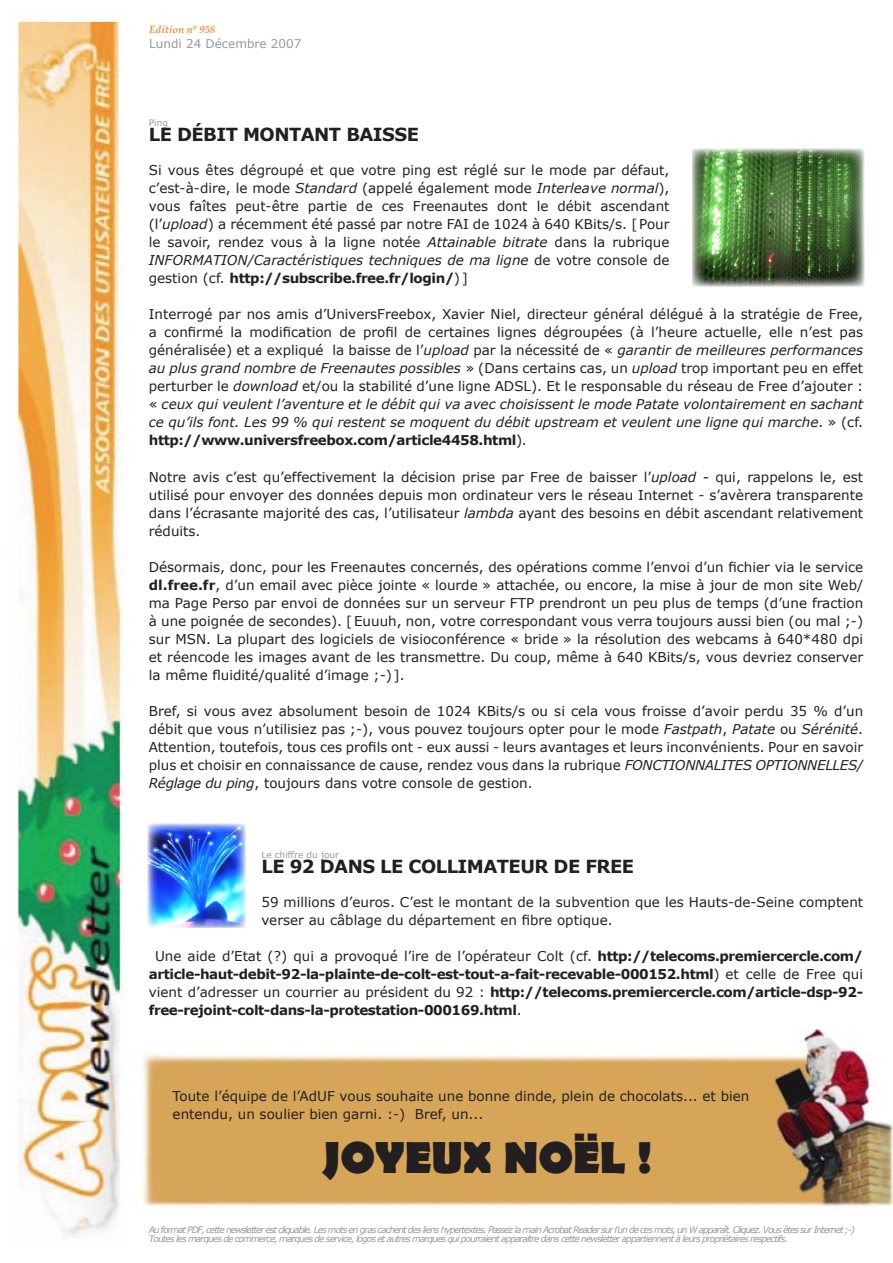
<style>
.page{position:relative;width:893px;height:1263px;background:#fff}
.page>*{position:absolute;margin:0;border:0;box-sizing:border-box;transform-origin:0 0}
.t1{font:700 45px "Berlin Sans FB";color:#231f20}
.t2{font:700 18px "Verdana";letter-spacing:-.03em;color:#231f20}
.t3{font:13.5px/18px "Verdana";color:#231f20;text-align:justify}
.t4{font:700 13.5px/18px "Verdana";letter-spacing:-.03em;color:#231f20;text-align:justify}
.t5{font:12px "Verdana";color:#97999b}
.t6{font:italic 700 10.5px "Palatino Linotype";color:#f88b33}
.t7{font:italic 9px "Verdana";letter-spacing:-.1em;color:#97999b}
.t8{font:9px "Verdana";color:#97999b}
.s1{font-style:italic}
.s2{font-weight:700}
.s3{font-weight:400}
</style>
<div class="page">
<img style="left:17px;top:20px;width:106px;height:1216px">
<img style="left:142px;top:1029px;width:751px;height:178px">
<img style="left:148px;top:824px;width:98px;height:104px">
<img style="left:692px;top:149px;width:172px;height:138px">
<p class="t6" style="left:149px;top:22px;width:68px">Edition n° 958</p>
<p class="t5" style="left:149px;top:36px;width:154px">Lundi 24 Décembre 2007</p>
<p class="t8" style="left:149px;top:117px;width:21px">Ping</p>
<h2 class="t2" style="left:149px;top:123px;width:272px">LE DÉBIT MONTANT BAISSE</h2>
<p class="t3" style="left:149px;top:161px;width:522px">Si vous êtes dégroupé et que votre ping est réglé sur le mode par défaut, c’est-à-dire, le mode <span class="s1">Standard</span> (appelé également mode <span class="s1">Interleave normal</span>), vous faîtes peut-être partie de ces Freenautes dont le débit ascendant (l’<span class="s1">upload</span>) a récemment été passé par notre FAI de 1024 à 640 KBits/s. [Pour le savoir, rendez vous à la ligne notée <span class="s1">Attainable bitrate</span> dans la rubrique <span class="s1">INFORMATION/Caractéristiques techniques de ma ligne</span> de votre console de gestion (cf. <span class="s2">http://subscribe.free.fr/login/</span>) ]</p>
<p class="t3" style="left:149px;top:305px;width:716px">Interrogé par nos amis d’UniversFreebox, Xavier Niel, directeur général délégué à la stratégie de Free, a confirmé la modification de profil de certaines lignes dégroupées (à l’heure actuelle, elle n’est pas généralisée) et a expliqué la baisse de l’<span class="s1">upload</span> par la nécessité de « <span class="s1">garantir de meilleures performances au plus grand nombre de Freenautes possibles</span> » (Dans certains cas, un <span class="s1">upload</span> trop important peu en effet perturber le <span class="s1">download</span> et/ou la stabilité d’une ligne ADSL). Et le responsable du réseau de Free d’ajouter : « <span class="s1">ceux qui veulent l’aventure et le débit qui va avec choisissent le mode Patate volontairement en sachant ce qu’ils font. Les 99 % qui restent se moquent du débit upstream et veulent une ligne qui marche</span>. » (cf. <span class="s2">http://www.universfreebox.com/article4458.html</span>).</p>
<p class="t3" style="left:149px;top:467px;width:716px">Notre avis c’est qu’effectivement la décision prise par Free de baisser l’<span class="s1">upload -</span> qui, rappelons le, est utilisé pour envoyer des données depuis mon ordinateur vers le réseau Internet - s’avèrera transparente dans l’écrasante majorité des cas, l’utilisateur <span class="s1">lambda</span> ayant des besoins en débit ascendant relativement réduits.</p>
<p class="t3" style="left:149px;top:557px;width:716px">Désormais, donc, pour les Freenautes concernés, des opérations comme l’envoi d’un fichier via le service <span class="s2">dl.free.fr</span>, d’un email avec pièce jointe « lourde » attachée, ou encore, la mise à jour de mon site Web/ ma Page Perso par envoi de données sur un serveur FTP prendront un peu plus de temps (d’une fraction à une poignée de secondes). [Euuuh, non, votre correspondant vous verra toujours aussi bien (ou mal ;-) sur MSN. La plupart des logiciels de visioconférence « bride » la résolution des webcams à 640*480 dpi et réencode les images avant de les transmettre. Du coup, même à 640 KBits/s, vous devriez conserver la même fluidité/qualité d’image ;-) ].</p>
<p class="t3" style="left:149px;top:701px;width:716px">Bref, si vous avez absolument besoin de 1024 KBits/s ou si cela vous froisse d’avoir perdu 35 % d’un débit que vous n’utilisiez pas ;-), vous pouvez toujours opter pour le mode <span class="s1">Fastpath</span>, <span class="s1">Patate</span> ou <span class="s1">Sérénité</span>.<br>Attention, toutefois, tous ces profils ont - eux aussi - leurs avantages et leurs inconvénients. Pour en savoir plus et choisir en connaissance de cause, rendez vous dans la rubrique <span class="s1">FONCTIONNALITES OPTIONNELLES/ Réglage du ping</span>, toujours dans votre console de gestion.</p>
<p class="t8" style="left:261px;top:848px;width:79px">Le chiffre du jour</p>
<h2 class="t2" style="left:261px;top:854px;width:374px">LE 92 DANS LE COLLIMATEUR DE FREE</h2>
<p class="t3" style="left:261px;top:893px;width:603px">59 millions d’euros. C’est le montant de la subvention que les Hauts-de-Seine comptent verser au câblage du département en fibre optique.</p>
<p class="t4" style="left:149px;top:947px;width:716px;text-indent:6px"><span class="s3">Une aide d’Etat (?) qui a provoqué l’ire de l’opérateur Colt (cf.</span> http://telecoms.premiercercle.com/ article-haut-debit-92-la-plainte-de-colt-est-tout-a-fait-recevable-000152.html<span class="s3">) et celle de Free qui vient d’adresser un courrier au président du 92 :</span> http://telecoms.premiercercle.com/article-dsp-92- free-rejoint-colt-dans-la-protestation-000169.html<span class="s3">.</span></p>
<p class="t3" style="left:173px;top:1087px;width:578px">Toute l’équipe de l’AdUF vous souhaite une bonne dinde, plein de chocolats... et bien entendu, un soulier bien garni. :-) Bref, un...</p>
<h1 class="t1" style="left:322px;top:1132px;width:331px">JOYEUX NOËL !</h1>
<p class="t7" style="left:149px;top:1223px;width:708px">Au format PDF, cette newsletter est cliquable. Les mots en gras cachent des liens hypertextes. Passez la main Acrobat Reader sur l’un de ces mots, un W apparaît. Cliquez. Vous êtes sur Internet ;-)</p>
<p class="t7" style="left:149px;top:1233px;width:641px">Toutes les marques de commerce, marques de service, logos et autres marques qui pourraient apparaitre dans cette newsletter appartiennent à leurs propriétaires respectifs.</p>
</div>
